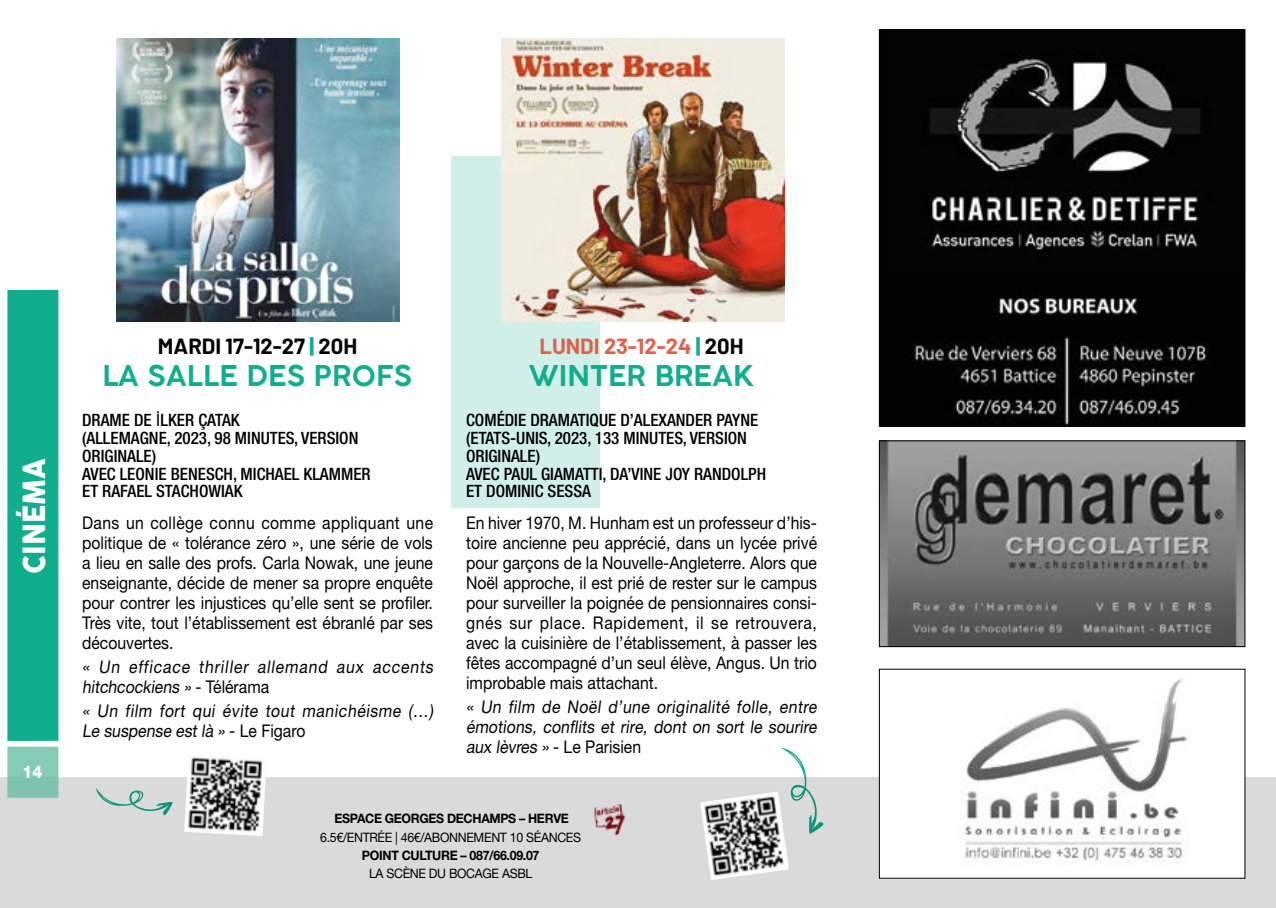
<style>
.page{position:relative;width:1276px;height:908px;background:#fff}
.page>*{position:absolute;margin:0;border:0;box-sizing:border-box;transform-origin:0 0}
.t1{font:30px "Cocogoose";color:#fff;scale:.9 1}
.t2{font:600 28px "COCOGOOSE";color:#10ae8c}
.t3{font:700 22px "Barlow";color:#000}
.t4{font:700 22px "Barlow";color:#df614a}
.t5{font:17.6px/20px "Helvetica Neue LT Std";color:#000;text-align:justify;scale:.9 1}
.t6{font:800 17.6px "Helvetica Neue LT Std";color:#fff;scale:.9 1}
.t7{font:500 condensed 17px/17.8px "Helvetica Neue LT Std";color:#000}
.t8{font:13px "Helvetica Neue LT Std";letter-spacing:-.025em;color:#000;scale:.95 1}
.t9{font:700 13px "Helvetica Neue LT Std";letter-spacing:-.025em;color:#000;scale:.95 1}
.s1{font-weight:800;color:#10ae8c}
.s2{font-family:"Arial";font-weight:400;font-stretch:normal}
.s3{color:#000}
</style>
<div class="page">
<div style="left:0;top:777px;width:1276px;height:130px;background:#dadada"></div>
<div style="left:451px;top:156px;width:149px;height:351px;background:#d0efe8"></div>
<div style="left:7px;top:746px;width:51px;height:51px;background:#86cbb5"></div>
<div style="left:7px;top:290px;width:51px;height:450px;background:#10ae8c"></div>
<img style="left:116px;top:38px;width:284px;height:284px">
<img style="left:501px;top:38px;width:284px;height:284px">
<img style="left:594px;top:804px;width:31px;height:30px">
<img style="left:881px;top:442px;width:362px;height:202px">
<div style="left:879px;top:440px;width:366px;height:206px;border:1px solid #000"></div>
<div style="left:879px;top:669px;width:366px;height:208px;background:#fff"></div>
<img style="left:960px;top:679px;width:228px;height:184px">
<img style="left:881px;top:31px;width:362px;height:393px">
<div style="left:879px;top:29px;width:366px;height:397px;border:1px solid #000"></div>
<svg style="left:782px;top:747px;width:41px;height:86px"></svg>
<img style="left:700px;top:791px;width:89px;height:88px">
<img style="left:184px;top:757px;width:82px;height:78px">
<svg style="left:96px;top:788px;width:77px;height:26px"></svg>
<h1 class="t1" style="left:13px;top:573px;width:130px;rotate:-90deg">CINÉMA</h1>
<p class="t6" style="left:22px;top:761px;width:24px">14</p>
<p class="t3" style="left:158px;top:332px;width:201px">MARDI 17-12-27 <span class="s1">|</span> 20H</p>
<h2 class="t2" style="left:103px;top:356px;width:311px">LA SALLE DES PROFS</h2>
<p class="t7" style="left:82px;top:411px;width:290px">DRAME DE <span class="s2">İ</span>LKER ÇATAK<br>(ALLEMAGNE, 2023, 98 MINUTES, VERSION<br>ORIGINALE)<br>AVEC LEONIE BENESCH, MICHAEL KLAMMER<br>ET RAFAEL STACHOWIAK</p>
<p class="t5" style="left:82px;top:512px;width:391px">Dans un collège connu comme appliquant une politique de « tolérance zéro », une série de vols a lieu en salle des profs. Carla Nowak, une jeune enseignante, décide de mener sa propre enquête pour contrer les injustices qu’elle sent se profiler.<br>Très vite, tout l’établissement est ébranlé par ses découvertes.</p>
<p class="t5" style="left:82px;top:656px;width:394px">« Un efficace thriller allemand aux accents hitchcockiens » - Té l é ra m a</p>
<p class="t5" style="left:82px;top:700px;width:391px">« Un film fort qui évite tout manichéisme (…)<br>Le suspense est là » - L e F i g a ro</p>
<p class="t4" style="left:539px;top:332px;width:206px">LUNDI 23-12-24 <span class="s1">|</span> <span class="s3">20H</span></p>
<h2 class="t2" style="left:529px;top:356px;width:226px">WINTER BREAK</h2>
<p class="t7" style="left:466px;top:411px;width:302px">COMÉDIE DRAMATIQUE D’ALEXANDER PAYNE (ETATS-UNIS, 2023, 133 MINUTES, VERSION<br>ORIGINALE)<br>AVEC PAUL GIAMATTI, DA’VINE JOY RANDOLPH<br>ET DOMINIC SESSA</p>
<p class="t5" style="left:466px;top:512px;width:391px">En hiver 1970, M. Hunham est un professeur d’his&shy;toire ancienne peu apprécié, dans un lycée privé pour garçons de la Nouvelle-Angleterre. Alors que Noël approche, il est prié de rester sur le campus pour surveiller la poignée de pensionnaires consi&shy;gnés sur place. Rapidement, il se retrouvera, avec la cuisinière de l’établissement, à passer les fêtes accompagné d’un seul élève, Angus. Un trio improbable mais attachant.</p>
<p class="t5" style="left:466px;top:696px;width:394px">« Un film de Noël d’une originalité folle, entre émotions, conflits et rire, dont on sort le sourire aux lèvres » - Le Parisien</p>
<p class="t9" style="left:334px;top:810px;width:248px">ESPACE GEORGES DECHAMPS – HERVE</p>
<p class="t8" style="left:320px;top:828px;width:276px">6.5€/ENTRÉE | 46€/ABONNEMENT 10 SÉANCES</p>
<p class="t9" style="left:362px;top:846px;width:188px">POINT CULTURE – 087/66.09.07</p>
<p class="t8" style="left:369px;top:865px;width:173px">LA SCÈNE DU BOCAGE ASBL</p>
</div>
